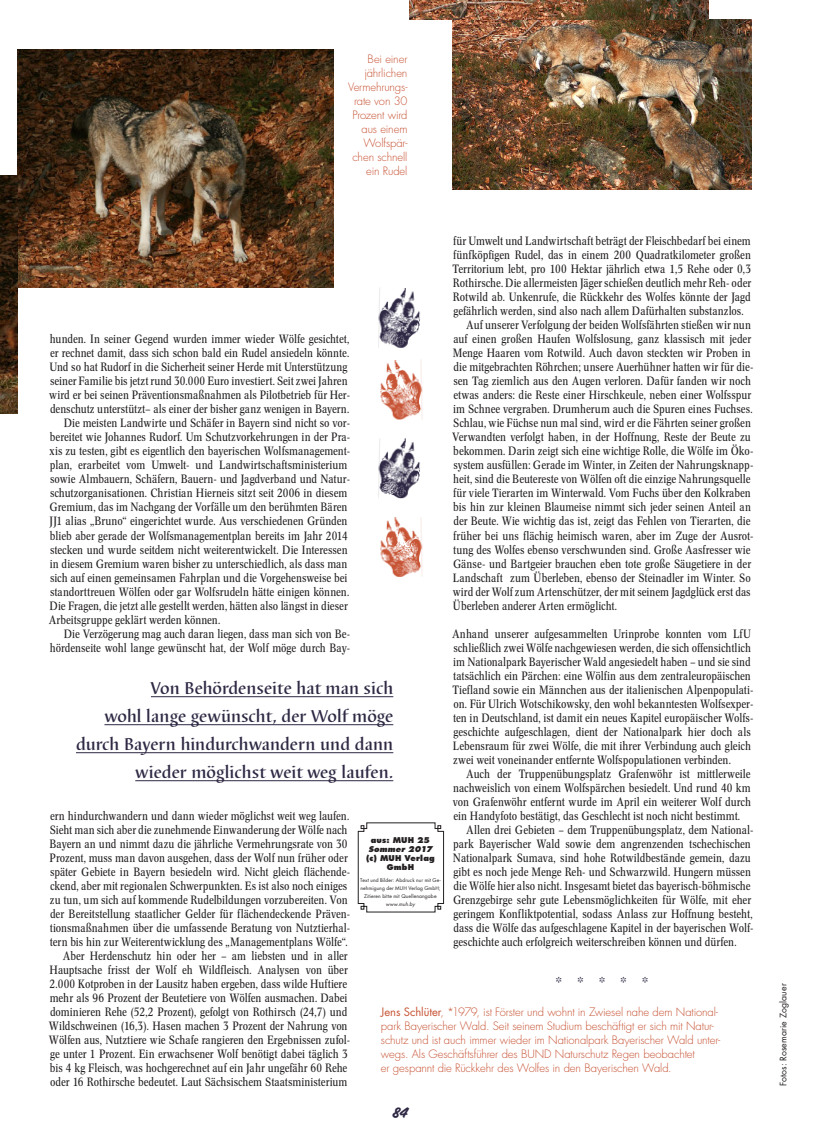
<style>
.page{position:relative;width:815px;height:1134px;background:#fff}
.page>*{position:absolute;margin:0;border:0;box-sizing:border-box;transform-origin:0 0}
.Infotext_Futura{font:500 17.5px/28px "Barbedor";color:#2f2844;text-align:right}
.Lauftext_Concorde{font:condensed 16.25px "Concorde BE";color:#2f2844}
.Lauftext_Concorde-2{font:condensed 11.88px/14px "Concorde BE";color:#231f20}
.Infotext_Futura-2{font:300 11.25px/14px "Futura";letter-spacing:-.015em;color:#c75334;text-align:right}
.t1{font:11.25px "Snyder Speed";color:#2f2844}
.Lauftext_Concorde-3{font:8.75px "Futura";letter-spacing:.01em;color:#231f20}
.Interview_Frage_Conc{font:800 7.75px/9.2px "Futura";letter-spacing:.02em;color:#231f20;text-align:center}
.Interview_Frage_Conc-2{font:5px/7.9px "Futura";letter-spacing:.02em;color:#231f20;text-align:center}
.s1{font-style:italic}
.s2{font-weight:400}
</style>
<div class="page">
<img style="left:18px;top:50px;width:316px;height:238px">
<img style="left:0;top:175px;width:18px;height:238px">
<img style="left:453px;top:19px;width:298px;height:170px">
<img style="left:410px;top:0;width:298px;height:19px">
<hr style="left:151px;top:696px;width:242px;height:1px;background:#2f2844">
<hr style="left:104px;top:724px;width:289px;height:1px;background:#2f2844">
<hr style="left:76px;top:752px;width:317px;height:1px;background:#2f2844">
<hr style="left:135px;top:780px;width:258px;height:1px;background:#2f2844">
<img style="left:378px;top:288px;width:42px;height:60px">
<img style="left:378px;top:438px;width:43px;height:61px">
<img style="left:380px;top:360px;width:43px;height:60px">
<img style="left:380px;top:517px;width:43px;height:60px">
<svg style="left:358px;top:822px;width:86px;height:91px"></svg>
<p class="Infotext_Futura-2" style="left:348px;top:53px;width:61px">Bei einer jährlichen<br>Vermehrungs&shy;rate von 30<br>Prozent wird aus einem<br>Wolfspär&shy;chen schnell ein Rudel</p>
<p class="Lauftext_Concorde-2" style="left:452px;top:234px;width:300px;text-align:justify">für Umwelt und Landwirtschaft beträgt der Fleischbedarf bei einem fünfköpfigen Rudel, das in einem 200 Quadratkilometer großen Territorium lebt, pro 100 Hektar jährlich etwa 1,5 Rehe oder 0,3<br>Rothirsche. Die allermeisten Jäger schießen deutlich mehr Reh- oder Rotwild ab. Unkenrufe, die Rückkehr des Wolfes könnte der Jagd gefährlich werden, sind also nach allem Dafürhalten substanzlos.</p>
<p class="Lauftext_Concorde-2" style="left:452px;top:318px;width:303px;text-indent:14px">Auf unserer Verfolgung der beiden Wolfsfährten stießen wir nun auf einen großen Haufen Wolfslosung, ganz klassisch mit jeder Menge Haaren vom Rotwild. Auch davon steckten wir Proben in die mitgebrachten Röhrchen; unsere Auerhühner hatten wir für die&shy;sen Tag ziemlich aus den Augen verloren. Dafür fanden wir noch etwas anders: die Reste einer Hirschkeule, neben einer Wolfsspur im Schnee vergraben. Drumherum auch die Spuren eines Fuchses.<br>Schlau, wie Füchse nun mal sind, wird er die Fährten seiner großen Verwandten verfolgt haben, in der Hoffnung, Reste der Beute zu bekommen. Darin zeigt sich eine wichtige Rolle, die Wölfe im Öko&shy;system ausfüllen: Gerade im Winter, in Zeiten der Nahrungsknapp&shy;heit, sind die Beutereste von Wölfen oft die einzige Nahrungsquelle für viele Tierarten im Winterwald. Vom Fuchs über den Kolkraben bis hin zur kleinen Blaumeise nimmt sich jeder seinen Anteil an der Beute. Wie wichtig das ist, zeigt das Fehlen von Tierarten, die früher bei uns flächig heimisch waren, aber im Zuge der Ausrot&shy;tung des Wolfes ebenso verschwunden sind. Große Aasfresser wie Gänse- und Bartgeier brauchen eben tote große Säugetiere in der Landschaft zum Überleben, ebenso der Steinadler im Winter. So wird der Wolf zum Artenschützer, der mit seinem Jagdglück erst das Überleben anderer Arten ermöglicht.</p>
<p class="Lauftext_Concorde-2" style="left:452px;top:626px;width:303px">Anhand unserer aufgesammelten Urinprobe konnten vom LfU schließlich zwei Wölfe nachgewiesen werden, die sich offensichtlich im Nationalpark Bayerischer Wald angesiedelt haben – und sie sind tatsächlich ein Pärchen: eine Wölfin aus dem zentraleuropäischen Tiefland sowie ein Männchen aus der italienischen Alpenpopulati&shy;on. Für Ulrich Wotschikowsky, den wohl bekanntesten Wolfsexper&shy;ten in Deutschland, ist damit ein neues Kapitel europäischer Wolfs&shy;geschichte aufgeschlagen, dient der Nationalpark hier doch als Lebensraum für zwei Wölfe, die mit ihrer Verbindung auch gleich zwei weit voneinander entfernte Wolfspopulationen verbinden.</p>
<p class="Lauftext_Concorde-2" style="left:453px;top:766px;width:300px;text-align:justify;text-indent:13px">Auch der Truppenübungsplatz Grafenwöhr ist mittlerweile nachweislich von einem Wolfspärchen besiedelt. Und rund 40 km von Grafenwöhr entfernt wurde im April ein weiterer Wolf durch ein Handyfoto bestätigt, das Geschlecht ist noch nicht bestimmt.</p>
<p class="Lauftext_Concorde-2" style="left:453px;top:822px;width:302px;text-indent:13px">Allen drei Gebieten – dem Truppenübungsplatz, dem National&shy;park Bayerischer Wald sowie dem angrenzenden tschechischen Nationalpark Sumava, sind hohe Rotwildbestände gemein, dazu gibt es noch jede Menge Reh- und Schwarzwild. Hungern müssen die Wölfe hier also nicht. Insgesamt bietet das bayerisch-böhmische Grenzgebirge sehr gute Lebensmöglichkeiten für Wölfe, mit eher geringem Konfliktpotential, sodass Anlass zur Hoffnung besteht, dass die Wölfe das aufgeschlagene Kapitel in der bayerischen Wolf&shy;geschichte auch erfolgreich weiterschreiben können und dürfen.</p>
<p class="Lauftext_Concorde-2" style="left:49px;top:332px;width:302px">hunden. In seiner Gegend wurden immer wieder Wölfe gesichtet, er rechnet damit, dass sich schon bald ein Rudel ansiedeln könnte.<br>Und so hat Rudorf in die Sicherheit seiner Herde mit Unterstützung seiner Familie bis jetzt rund 30.000 Euro investiert. Seit zwei Jahren wird er bei seinen Präventionsmaßnahmen als Pilotbetrieb für Her&shy;denschutz unterstützt– als einer der bisher ganz wenigen in Bayern.</p>
<p class="Lauftext_Concorde-2" style="left:49px;top:416px;width:303px;text-indent:15px">Die meisten Landwirte und Schäfer in Bayern sind nicht so vor&shy;bereitet wie Johannes Rudorf. Um Schutzvorkehrungen in der Pra&shy;xis zu testen, gibt es eigentlich den bayerischen Wolfsmanagement&shy;plan, erarbeitet vom Umwelt- und Landwirtschaftsministerium sowie Almbauern, Schäfern, Bauern- und Jagdverband und Natur&shy;schutzorganisationen. Christian Hierneis sitzt seit 2006 in diesem Gremium, das im Nachgang der Vorfälle um den berühmten Bären JJ1 alias „Bruno“ eingerichtet wurde. Aus verschiedenen Gründen blieb aber gerade der Wolfsmanagementplan bereits im Jahr 2014 stecken und wurde seitdem nicht weiterentwickelt. Die Interessen in diesem Gremium waren bisher zu unterschiedlich, als dass man sich auf einen gemeinsamen Fahrplan und die Vorgehensweise bei standorttreuen Wölfen oder gar Wolfsrudeln hätte einigen können.<br>Die Fragen, die jetzt alle gestellt werden, hätten also längst in dieser Arbeitsgruppe geklärt werden können.</p>
<p class="Lauftext_Concorde-2" style="left:50px;top:626px;width:302px;text-align:right">Die Verzögerung mag auch daran liegen, dass man sich von Be&shy;hördenseite wohl lange gewünscht hat, der Wolf möge durch Bay-</p>
<p class="Infotext_Futura" style="left:151px;top:674px;width:244px">Von Behördenseite hat man sich</p>
<p class="Infotext_Futura" style="left:104px;top:702px;width:290px">wohl lange gewünscht, der Wolf möge</p>
<p class="Infotext_Futura" style="left:76px;top:730px;width:319px">durch Bayern hindurchwandern und dann wieder möglichst weit weg laufen.</p>
<p class="Lauftext_Concorde-2" style="left:50px;top:808px;width:302px">ern hindurchwandern und dann wieder möglichst weit weg laufen.<br>Sieht man sich aber die zunehmende Einwanderung der Wölfe nach Bayern an und nimmt dazu die jährliche Vermehrungsrate von 30<br>Prozent, muss man davon ausgehen, dass der Wolf nun früher oder später Gebiete in Bayern besiedeln wird. Nicht gleich flächende&shy;ckend, aber mit regionalen Schwerpunkten. Es ist also noch einiges zu tun, um sich auf kommende Rudelbildungen vorzubereiten. Von der Bereitstellung staatlicher Gelder für flächendeckende Präven&shy;tionsmaßnahmen über die umfassende Beratung von Nutztierhal&shy;tern bis hin zur Weiterentwicklung des „Managementplans Wölfe“.</p>
<p class="Lauftext_Concorde-2" style="left:49px;top:948px;width:303px;text-indent:14px">Aber Herdenschutz hin oder her – am liebsten und in aller Hauptsache frisst der Wolf eh Wildfleisch. Analysen von über 2.000 Kotproben in der Lausitz haben ergeben, dass wilde Huftiere mehr als 96 Prozent der Beutetiere von Wölfen ausmachen. Dabei dominieren Rehe (52,2 Prozent), gefolgt von Rothirsch (24,7) und Wildschweinen (16,3). Hasen machen 3 Prozent der Nahrung von Wölfen aus, Nutztiere wie Schafe rangieren den Ergebnissen zufol&shy;ge unter 1 Prozent. Ein erwachsener Wolf benötigt dabei täglich 3 bis 4 kg Fleisch, was hochgerechnet auf ein Jahr ungefähr 60 Rehe oder 16 Rothirsche bedeutet. Laut Sächsischem Staatsministerium</p>
<p class="Interview_Frage_Conc" style="left:366px;top:835px;width:70px">aus: MUH 25<br><span class="s1">Sommer 2017 </span>(c) MUH Verlag<br>GmbH</p>
<p class="Interview_Frage_Conc-2" style="left:360px;top:876px;width:82px">Text und Bilder: Abdruck nur mit Ge&shy;nehmigung der MUH Verlag GmbH;<br>Zitieren bitte mit Quellenangabe <span class="s1">www.muh.by</span></p>
<p class="Lauftext_Concorde" style="left:556px;top:973px;width:94px">* * * * *</p>
<p class="Infotext_Futura-2" style="left:381px;top:1005px;width:341px;text-align:left"><span class="s2">Jens Schlüter</span>, *1979, ist Förster und wohnt in Zwiesel nahe dem National&shy;park Bayerischer Wald. Seit seinem Studium beschäftigt er sich mit Natur&shy;schutz und ist auch immer wieder im Nationalpark Bayerischer Wald unter&shy;wegs. Als Geschäftsführer des BUND Naturschutz Regen beobachtet</p>
<p class="Infotext_Futura-2" style="left:381px;top:1061px;width:292px">er gespannt die Rückkehr des Wolfes in den Bayerischen Wald.</p>
<p class="t1" style="left:392px;top:1107px;width:18px">84</p>
<p class="Lauftext_Concorde-3" style="left:778px;top:1086px;width:104px;rotate:-90deg">Fotos: Rosemarie Zoglauer</p>
</div>
